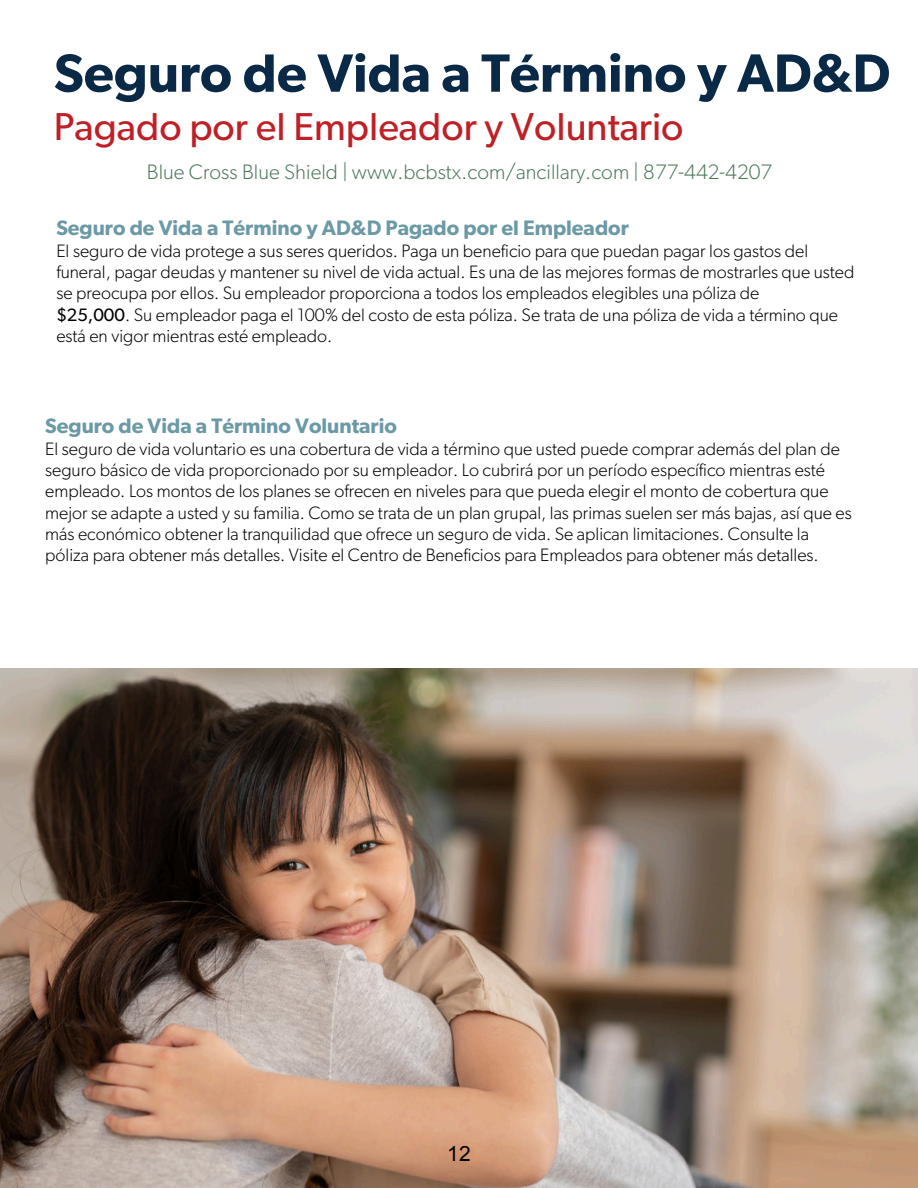
<style>
.page{position:relative;width:918px;height:1188px;background:#fff}
.page>*{position:absolute;margin:0;border:0;box-sizing:border-box;transform-origin:0 0}
.t1{font:600 54px "Gibson";color:#092947}
.t2{font:39px "Gibson";color:#bf2026}
.t3{font:600 21px "Gibson";color:#6b99a5}
.t4{font:300 21px "Gibson";letter-spacing:.005em;color:#4c785b}
.t5{font:21px "Arial";color:#000}
.t6{font:300 18px/21.3px "Gibson";color:#000}
.s1{font-weight:400}
</style>
<div class="page">
<img style="left:0;top:668px;width:918px;height:520px">
<h1 class="t1" style="left:54px;top:49px;width:838px">Seguro de Vida a Término y AD&amp;D</h1>
<h2 class="t2" style="left:54px;top:109px;width:631px">Pagado por el Empleador y Voluntario</h2>
<p class="t4" style="left:147px;top:162px;width:627px">Blue Cross Blue Shield | www.bcbstx.com/ancillary.com | 877-442-4207</p>
<h3 class="t3" style="left:56px;top:219px;width:574px">Seguro de Vida a Término y AD&amp;D Pagado por el Empleador</h3>
<p class="t6" style="left:56px;top:241px;width:800px">El seguro de vida protege a sus seres queridos. Paga un beneficio para que puedan pagar los gastos del funeral, pagar deudas y mantener su nivel de vida actual. Es una de las mejores formas de mostrarles que usted se preocupa por ellos. Su empleador proporciona a todos los empleados elegibles una póliza de</p>
<p class="t6" style="left:56px;top:305px;width:783px"><span class="s1">$25,000</span>. Su empleador paga el 100% del costo de esta póliza. Se trata de una póliza de vida a término que está en vigor mientras esté empleado.</p>
<p class="t3" style="left:45px;top:416px;width:353px">Seguro de Vida a Término Voluntario</p>
<p class="t6" style="left:45px;top:438px;width:808px">El seguro de vida voluntario es una cobertura de vida a término que usted puede comprar además del plan de seguro básico de vida proporcionado por su empleador. Lo cubrirá por un período específico mientras esté empleado. Los montos de los planes se ofrecen en niveles para que pueda elegir el monto de cobertura que mejor se adapte a usted y su familia. Como se trata de un plan grupal, las primas suelen ser más bajas, así que es más económico obtener la tranquilidad que ofrece un seguro de vida. Se aplican limitaciones. Consulte la póliza para obtener más detalles. Visite el Centro de Beneficios para Empleados para obtener más detalles.</p>
<p class="t5" style="left:447px;top:1142px;width:25px">12</p>
</div>
